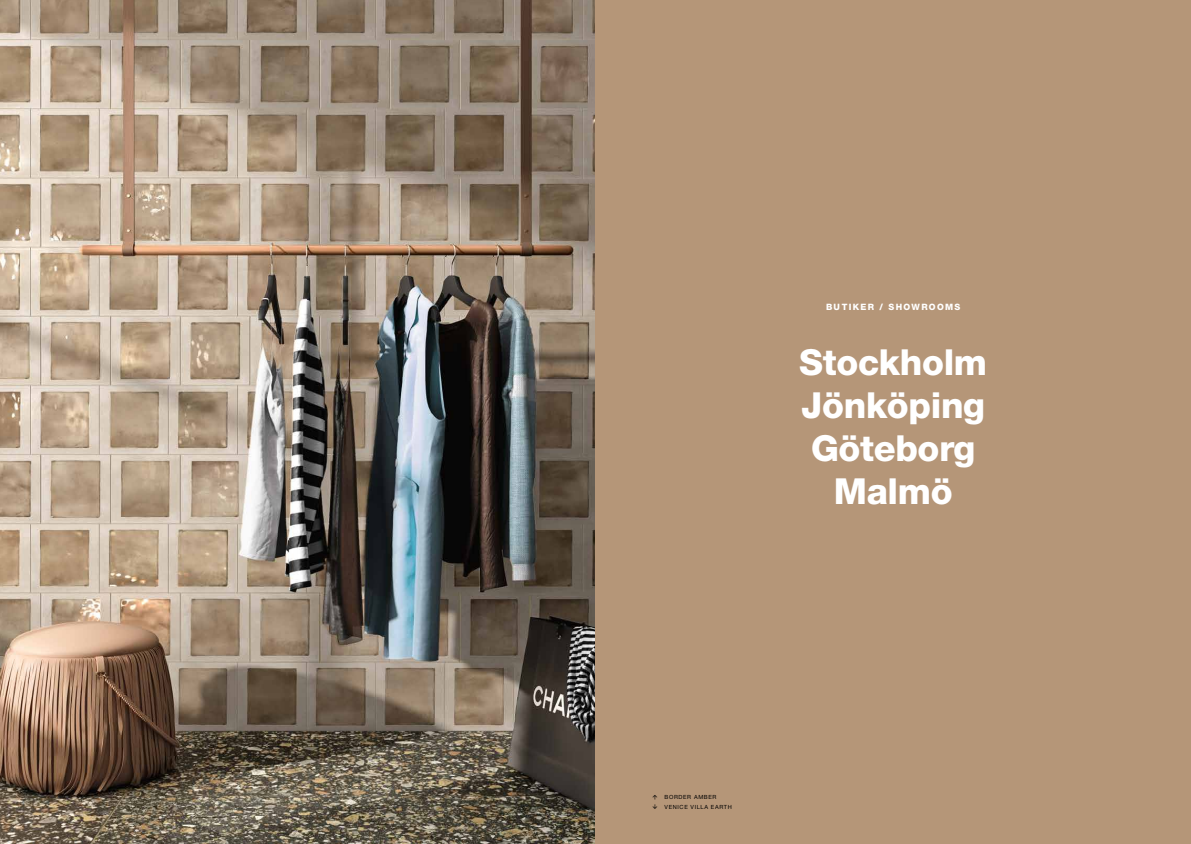
<style>
.page{position:relative;width:1191px;height:844px;background:#fff}
.page>*{position:absolute;margin:0;border:0;box-sizing:border-box;transform-origin:0 0}
.t1{font:800 35.88px/42.9px "Helvetica Neue";letter-spacing:-.01em;color:#fff;text-align:center}
.t2{font:800 8.75px "Helvetica Neue";letter-spacing:.15em;color:#fff}
.t3{font:5.69px/10.5px "Helvetica Neue";letter-spacing:.11em;color:#000}
</style>
<div class="page">
<img style="left:0;top:0;width:595px;height:843px">
<div style="left:595px;top:0;width:596px;height:843px;background:#b59678"></div>
<p class="t2" style="left:826px;top:301px;width:136px">BUTIKER / SHOWROOMS</p>
<p class="t1" style="left:799px;top:340px;width:189px">Stockholm<br>Jönköping<br>Göteborg<br>Malmö</p>
<p class="t3" style="left:664px;top:791px;width:69px">BORDER AMBER<br>VENICE VILLA EARTH</p>
</div>
